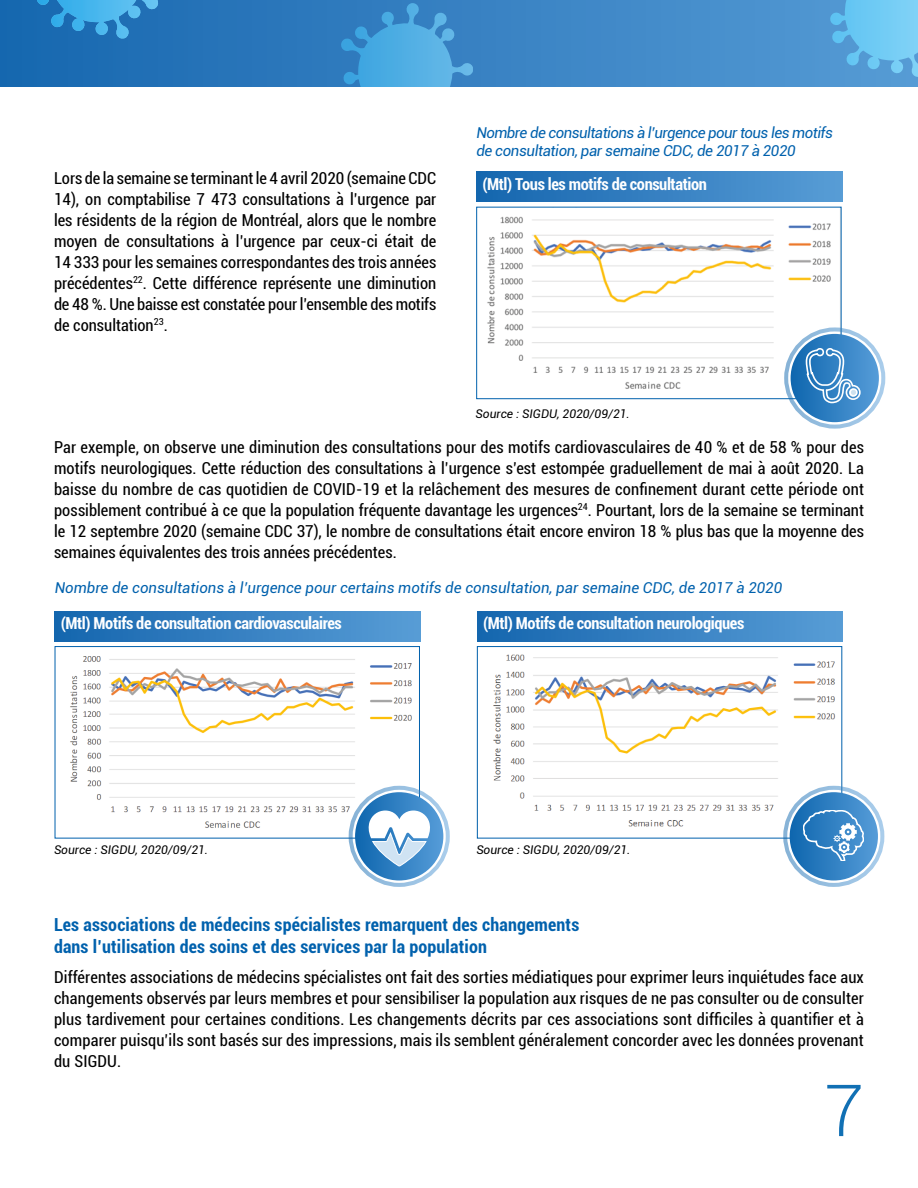
<style>
.page{position:relative;width:918px;height:1188px;background:#fff}
.page>*{position:absolute;margin:0;border:0;box-sizing:border-box;transform-origin:0 0}
.t1{font:300 72px "Roboto";color:#1170b4}
.t2{font:700 condensed 18px/21.6px "Roboto";letter-spacing:.01em;color:#0061ad}
.t3{font:condensed 16.5px/21px "Roboto";color:#000;text-align:justify}
.t4{font:700 condensed 16.5px "Roboto";letter-spacing:-.025em;color:#fff}
.t5{font:italic 15px "Roboto";letter-spacing:-.01em;color:#0061ad}
.t6{font:italic 15px/18px "Roboto";letter-spacing:-.035em;color:#0061ad}
.t7{font:italic 12px "Roboto";color:#000}
</style>
<div class="page">
<img style="left:70px;top:656px;width:348px;height:180px">
<div style="left:55px;top:646px;width:365px;height:192px;border:1px solid #0061ad"></div>
<div style="left:55px;top:611px;width:365px;height:30px;background:linear-gradient(to right,#1566ae,#589cd6)"></div>
<svg style="left:355px;top:792px;width:88px;height:88px;background:#3482c3"></svg>
<div style="left:349px;top:786px;width:101px;height:101px;border:4px solid #fff;border-radius:50%"></div>
<svg style="left:369px;top:811px;width:61px;height:55px"></svg>
<div style="left:0;top:0;width:918px;height:86px;background:linear-gradient(to right,#1667af,#569bd5)"></div>
<svg style="left:829px;top:0;width:89px;height:77px;background:#67bae9"></svg>
<svg style="left:32px;top:0;width:133px;height:39px;background:#2f8bca"></svg>
<svg style="left:340px;top:4px;width:133px;height:82px;background:#4398d3"></svg>
<img style="left:487px;top:216px;width:350px;height:181px">
<div style="left:476px;top:207px;width:365px;height:192px;border:1px solid #0061ad"></div>
<div style="left:476px;top:172px;width:366px;height:30px;background:linear-gradient(to right,#1566ae,#589cd6)"></div>
<div style="left:791px;top:334px;width:88px;height:88px;background:linear-gradient(to right,#0e66ae,#589dd8);border-radius:44px"></div>
<div style="left:784px;top:327px;width:101px;height:102px;border:4px solid #fff;border-radius:50%"></div>
<svg style="left:805px;top:347px;width:56px;height:57px;background:#5a99ce"></svg>
<img style="left:493px;top:654px;width:345px;height:182px">
<div style="left:477px;top:646px;width:365px;height:192px;border:1px solid #0061ad"></div>
<div style="left:477px;top:611px;width:366px;height:30px;background:linear-gradient(to right,#1566ae,#589cd6)"></div>
<div style="left:790px;top:792px;width:88px;height:88px;background:linear-gradient(to right,#0e66ae,#599ed9);border-radius:44px"></div>
<div style="left:783px;top:786px;width:101px;height:101px;border:4px solid #fff;border-radius:50%"></div>
<svg style="left:803px;top:810px;width:60px;height:51px;background:#5696cd"></svg>
<p class="t3" style="left:54px;top:167px;width:384px">Lors de la semaine se terminant le 4 avril 2020 (semaine CDC 14), on comptabilise 7 473 consultations à l’urgence par les résidents de la région de Montréal, alors que le nombre moyen de consultations à l’urgence par ceux-ci était de 14 333 pour les semaines correspondantes des trois années précédentes<sup>22</sup>. Cette différence représente une diminution de 48 %. Une baisse est constatée pour l’ensemble des motifs de consultation<sup>23</sup>.</p>
<p class="t6" style="left:476px;top:123px;width:358px">Nombre de consultations à l’urgence pour tous les motifs de consultation, par semaine CDC, de 2017 à 2020</p>
<p class="t4" style="left:482px;top:173px;width:226px">(Mtl) Tous les motifs de consultation</p>
<p class="t7" style="left:476px;top:406px;width:156px">Source : SIGDU, 2020/09/21.</p>
<p class="t3" style="left:54px;top:436px;width:812px">Par exemple, on observe une diminution des consultations pour des motifs cardiovasculaires de 40 % et de 58 % pour des motifs neurologiques. Cette réduction des consultations à l’urgence s’est estompée graduellement de mai à août 2020. La baisse du nombre de cas quotidien de COVID-19 et la relâchement des mesures de confinement durant cette période ont possiblement contribué à ce que la population fréquente davantage les urgences<sup>24</sup>. Pourtant, lors de la semaine se terminant le 12 septembre 2020 (semaine CDC 37), le nombre de consultations était encore environ 18 % plus bas que la moyenne des semaines équivalentes des trois années précédentes.</p>
<p class="t5" style="left:55px;top:577px;width:729px">Nombre de consultations à l’urgence pour certains motifs de consultation, par semaine CDC, de 2017 à 2020</p>
<p class="t4" style="left:483px;top:612px;width:263px">(Mtl) Motifs de consultation neurologiques</p>
<p class="t4" style="left:61px;top:612px;width:283px">(Mtl) Motifs de consultation cardiovasculaires</p>
<p class="t7" style="left:54px;top:842px;width:156px">Source : SIGDU, 2020/09/21.</p>
<p class="t7" style="left:476px;top:842px;width:156px">Source : SIGDU, 2020/09/21.</p>
<p class="t2" style="left:54px;top:913px;width:527px">Les associations de médecins spécialistes remarquent des changements dans l’utilisation des soins et des services par la population</p>
<p class="t3" style="left:54px;top:966px;width:811px">Différentes associations de médecins spécialistes ont fait des sorties médiatiques pour exprimer leurs inquiétudes face aux changements observés par leurs membres et pour sensibiliser la population aux risques de ne pas consulter ou de consulter plus tardivement pour certaines conditions. Les changements décrits par ces associations sont difficiles à quantifier et à comparer puisqu’ils sont basés sur des impressions, mais ils semblent généralement concorder avec les données provenant du SIGDU.</p>
<h1 class="t1" style="left:824px;top:1061px;width:41px">7</h1>
</div>
